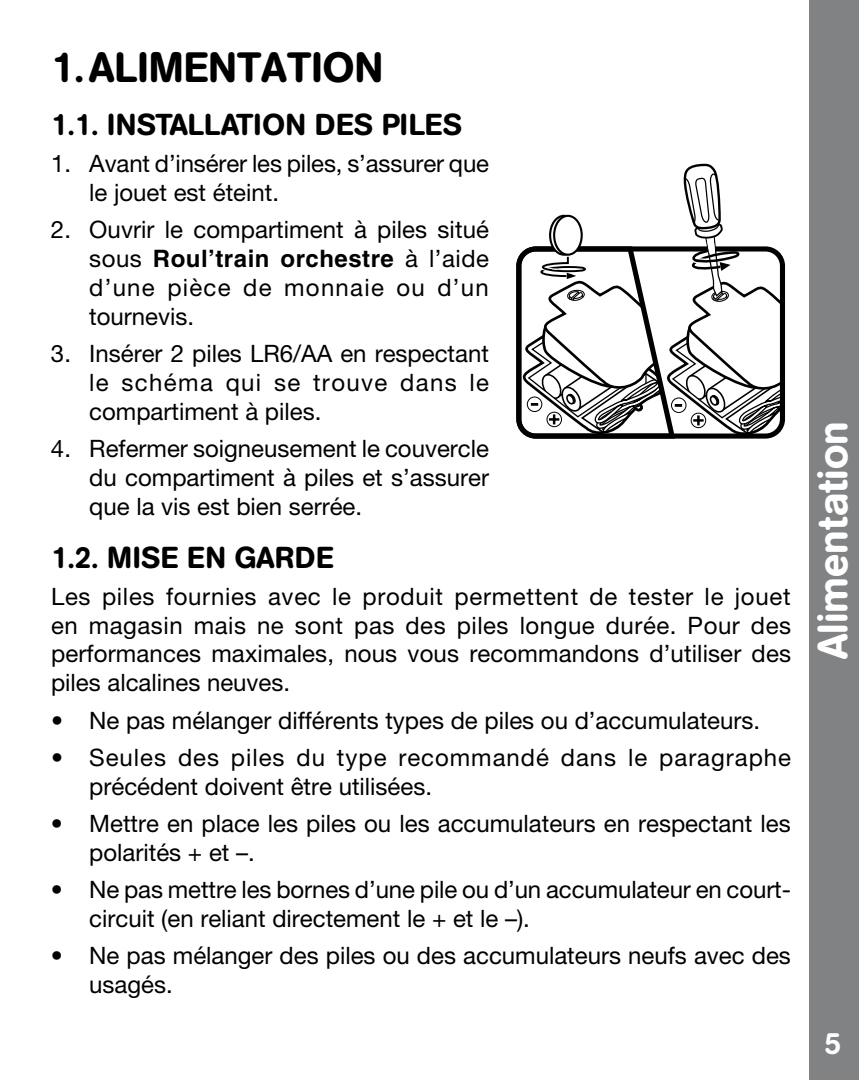
<style>
.page{position:relative;width:859px;height:1080px;background:#fff}
.page>*{position:absolute;margin:0;border:0;box-sizing:border-box;transform-origin:0 0}
.t1{font:500 42px "AG Book Rounded";color:#000}
.t2{font:500 42px "AG Book Rounded";color:#fff}
.t3{font:500 30px "AG Book Rounded";letter-spacing:.02em;color:#000}
.t4{font:24px/28.8px "Helvetica 55 Roman";color:#000}
.t5{font:24px/28.8px "Helvetica 55 Roman";letter-spacing:.04em;color:#000}
.t6{font:24px/28.8px "Helvetica 55 Roman";letter-spacing:.055em;color:#000}
.t7{font:700 24px "Helvetica";letter-spacing:.02em;color:#000}
.s1{font-family:"Helvetica 55 Roman";font-weight:400}
</style>
<div class="page">
<div style="left:809px;top:0;width:50px;height:1080px;background:#808284"></div>
<svg style="left:516px;top:163px;width:266px;height:276px"></svg>
<h1 class="t1" style="left:51px;top:43px;width:334px">1.ALIMENTATION</h1>
<p class="t3" style="left:51px;top:107px;width:412px">1.1. INSTALLATION DES PILES</p>
<p class="t4" style="left:89px;top:149px;width:401px;text-indent:-38px">1. Avant d’insérer les piles, s’assurer que le jouet est éteint.</p>
<p class="t4" style="left:51px;top:215px;width:439px">2. Ouvrir le compartiment à piles situé</p>
<p class="t7" style="left:89px;top:244px;width:401px"><span class="s1">sous</span> Roul’train orchestre <span class="s1">à l’aide</span></p>
<p class="t6" style="left:89px;top:273px;width:401px">d’une pièce de monnaie ou d’un tournevis.</p>
<p class="t4" style="left:89px;top:339px;width:401px;text-align:justify;text-indent:-38px">3. Insérer 2 piles LR6/AA en respectant le schéma qui se trouve dans le compartiment à piles.</p>
<p class="t4" style="left:89px;top:434px;width:401px;text-align:justify;text-indent:-38px">4. Refermer soigneusement le couvercle du compartiment à piles et s’assurer que la vis est bien serrée.</p>
<p class="t3" style="left:51px;top:540px;width:284px">1.2. MISE EN GARDE</p>
<p class="t4" style="left:51px;top:582px;width:742px;text-align:justify">Les piles fournies avec le produit permettent de tester le jouet en magasin mais ne sont pas des piles longue durée. Pour des performances maximales, nous vous recommandons d’utiliser des piles alcalines neuves.</p>
<p class="t4" style="left:51px;top:705px;width:711px">• Ne pas mélanger différents types de piles ou d’accumulateurs.</p>
<p class="t5" style="left:89px;top:743px;width:703px;text-indent:-38px">• Seules des piles du type recommandé dans le paragraphe précédent doivent être utilisées.</p>
<p class="t4" style="left:89px;top:809px;width:703px;text-indent:-38px">• Mettre en place les piles ou les accumulateurs en respectant les polarités + et –.</p>
<p class="t4" style="left:89px;top:875px;width:703px;text-indent:-38px">• Ne pas mettre les bornes d’une pile ou d’un accumulateur en court&shy;circuit (en reliant directement le + et le –).</p>
<p class="t4" style="left:89px;top:941px;width:703px;text-indent:-38px">• Ne pas mélanger des piles ou des accumulateurs neufs avec des usagés.</p>
<h1 class="t2" style="left:808px;top:659px;width:239px;rotate:-90deg">Alimentation</h1>
</div>
